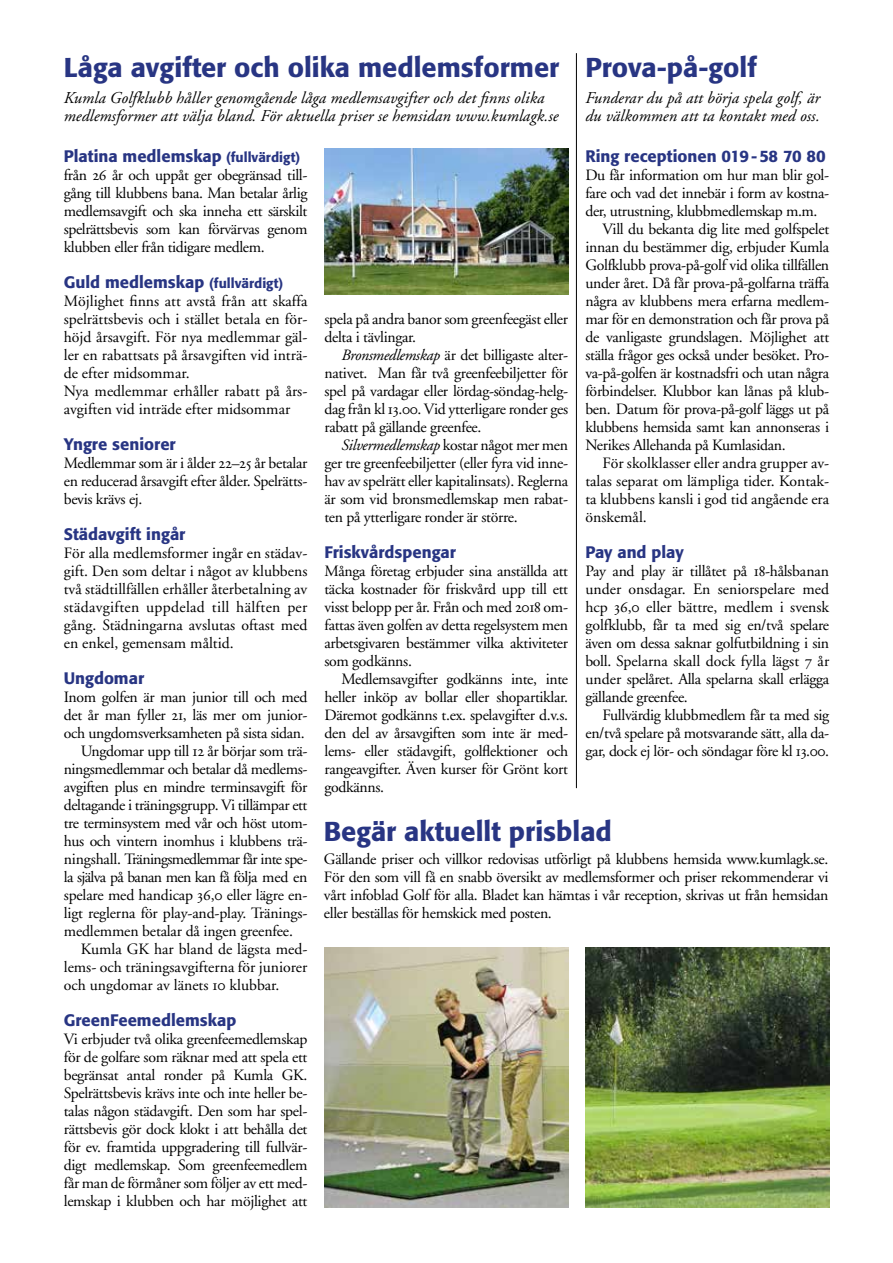
<style>
.page{position:relative;width:893px;height:1263px;background:#fff}
.page>*{position:absolute;margin:0;border:0;box-sizing:border-box;transform-origin:0 0}
.t1{font:500 27px "Formata";color:#283583}
.t2{font:italic 16.5px/18px "Adobe Garamond";letter-spacing:.005em;color:#000}
.t3{font:500 16.5px "Formata";color:#283583}
.t4{font:15.75px/18px "Adobe Garamond";letter-spacing:-.02em;color:#000;text-align:justify}
.t5{font:15.75px/18px "Adobe Garamond";color:#000}
.t6{font:15.75px "Adobe Garamond";letter-spacing:-.04em;color:#000}
.s1{font-size:13.5px}
.s2{font-family:"Adobe Garamond Regular SC"}
.s3{font-style:italic}
</style>
<div class="page">
<img style="left:586px;top:947px;width:243px;height:261px">
<img style="left:324px;top:148px;width:244px;height:147px">
<hr style="left:576px;top:53px;width:1px;height:735px;background:#000">
<img style="left:324px;top:947px;width:244px;height:261px">
<h1 class="t1" style="left:64px;top:51px;width:497px">Låga avgifter och olika medlemsformer</h1>
<p class="t2" style="left:64px;top:90px;width:496px">Kumla Golfklubb håller genomgående låga medlemsavgifter och det finns olika medlemsformer att välja bland. För aktuella priser se hemsidan www.kumlagk.se</p>
<h1 class="t1" style="left:585px;top:51px;width:173px">Prova-på-golf</h1>
<p class="t2" style="left:585px;top:90px;width:236px">Funderar du på att börja spela golf, är du välkommen att ta kontakt med oss.</p>
<p class="t3" style="left:64px;top:146px;width:238px">Platina medlemskap <span class="s1">(fullvärdigt)</span></p>
<p class="t4" style="left:64px;top:166px;width:245px">från <span class="s2">26</span> år och uppåt ger obegränsad till&shy;gång till klubbens bana. Man betalar årlig medlemsavgift och ska inneha ett särskilt spelrättsbevis som kan förvärvas genom klubben eller från tidigare medlem.</p>
<p class="t3" style="left:64px;top:272px;width:221px">Guld medlemskap <span class="s1">(fullvärdigt)</span></p>
<p class="t5" style="left:64px;top:292px;width:245px">Möjlighet finns att avstå från att skaffa spelrättsbevis och i stället betala en för&shy;höjd årsavgift. För nya medlemmar gäl&shy;ler en rabattsats på årsavgiften vid inträ&shy;de efter midsommar.<br>Nya medlemmar erhåller rabatt på års&shy;avgiften vid inträde efter midsommar</p>
<p class="t3" style="left:64px;top:434px;width:114px">Yngre seniorer</p>
<p class="t4" style="left:64px;top:454px;width:245px">Medlemmar som är i ålder <span class="s2">22–25</span> år betalar en reducerad årsavgift efter ålder. Spelrätts&shy;bevis krävs ej.</p>
<p class="t3" style="left:64px;top:524px;width:123px">Städavgift ingår</p>
<p class="t4" style="left:64px;top:544px;width:245px">För alla medlemsformer ingår en städav&shy;gift. Den som deltar i något av klubbens två städtillfällen erhåller återbetalning av städavgiften uppdelad till hälften per gång. Städningarna avslutas oftast med en enkel, gemensam måltid.</p>
<p class="t3" style="left:64px;top:668px;width:82px">Ungdomar</p>
<p class="t4" style="left:64px;top:688px;width:245px">Inom golfen är man junior till och med</p>
<p class="t4" style="left:64px;top:706px;width:245px">det år man fyller <span class="s2">21,</span> läs mer om junior-</p>
<p class="t4" style="left:64px;top:724px;width:243px">och ungdomsverksamheten på sista sidan.</p>
<p class="t4" style="left:81px;top:742px;width:228px">Ungdomar upp till <span class="s2">12</span> år börjar som trä-</p>
<p class="t4" style="left:64px;top:760px;width:245px">ningsmedlemmar och betalar då medlems-</p>
<p class="t4" style="left:64px;top:778px;width:245px">avgiften plus en mindre terminsavgift för</p>
<p class="t4" style="left:64px;top:796px;width:245px">deltagande i träningsgrupp. Vi tillämpar ett</p>
<p class="t4" style="left:64px;top:814px;width:245px">tre terminsystem med vår och höst utom-</p>
<p class="t4" style="left:64px;top:832px;width:245px">hus och vintern inomhus i klubbens trä-</p>
<p class="t6" style="left:64px;top:851px;width:245px">ningshall. Träningsmedlemmar får inte spe-</p>
<p class="t6" style="left:64px;top:869px;width:245px">la själva på banan men kan få följa med en</p>
<p class="t4" style="left:64px;top:886px;width:245px">spelare med handicap <span class="s2">36,0</span> eller lägre en-</p>
<p class="t4" style="left:64px;top:904px;width:245px">ligt reglerna för play-and-play. Tränings-</p>
<p class="t4" style="left:64px;top:922px;width:231px">medlemmen betalar då ingen greenfee.</p>
<p class="t5" style="left:81px;top:940px;width:228px">Kumla GK har bland de lägsta med-</p>
<p class="t5" style="left:64px;top:958px;width:245px">lems- och träningsavgifterna för juniorer</p>
<p class="t5" style="left:64px;top:976px;width:217px">och ungdomar av länets <span class="s2">10</span> klubbar.</p>
<p class="t3" style="left:64px;top:1010px;width:174px">GreenFeemedlemskap</p>
<p class="t4" style="left:64px;top:1030px;width:245px">Vi erbjuder två olika greenfeemedlemskap för de golfare som räknar med att spela ett begränsat antal ronder på Kumla GK.<br>Spelrättsbevis krävs inte och inte heller be&shy;talas någon städavgift. Den som har spel&shy;rättsbevis gör dock klokt i att behålla det för ev. framtida uppgradering till fullvär&shy;digt medlemskap. Som greenfeemedlem får man de förmåner som följer av ett med&shy;lemskap i klubben och har möjlighet att</p>
<p class="t4" style="left:324px;top:310px;width:245px">spela på andra banor som greenfeegäst eller delta i tävlingar.</p>
<p class="t4" style="left:324px;top:346px;width:245px;text-indent:17px"><span class="s3">Bronsmedlemskap</span> är det billigaste alter&shy;nativet. Man får två greenfeebiljetter för spel på vardagar eller lördag-söndag-helg&shy;dag från kl <span class="s2">13.00.</span> Vid ytterligare ronder ges rabatt på gällande greenfee.</p>
<p class="t4" style="left:324px;top:436px;width:245px;text-indent:17px"><span class="s3">Silvermedlemskap</span> kostar något mer men ger tre greenfeebiljetter (eller fyra vid inne&shy;hav av spelrätt eller kapitalinsats). Reglerna är som vid bronsmedlemskap men rabat&shy;ten på ytterligare ronder är större.</p>
<p class="t3" style="left:324px;top:542px;width:133px">Friskvårdspengar</p>
<p class="t4" style="left:324px;top:562px;width:245px">Många företag erbjuder sina anställda att täcka kostnader för friskvård upp till ett visst belopp per år. Från och med <span class="s2">2018</span> om&shy;fattas även golfen av detta regelsystem men arbetsgivaren bestämmer vilka aktiviteter som godkänns.</p>
<p class="t4" style="left:324px;top:670px;width:245px;text-indent:17px">Medlemsavgifter godkänns inte, inte heller inköp av bollar eller shopartiklar.<br>Däremot godkänns t.ex. spelavgifter d.v.s. den del av årsavgiften som inte är med&shy;lems- eller städavgift, golflektioner och rangeavgifter. Även kurser för Grönt kort godkänns.</p>
<p class="t3" style="left:585px;top:146px;width:242px">Ring receptionen 019-58 70 80</p>
<p class="t4" style="left:585px;top:166px;width:245px">Du får information om hur man blir gol-</p>
<p class="t4" style="left:585px;top:184px;width:245px">fare och vad det innebär i form av kostna-</p>
<p class="t4" style="left:585px;top:202px;width:234px">der, utrustning, klubbmedlemskap m.m.</p>
<p class="t4" style="left:602px;top:220px;width:228px">Vill du bekanta dig lite med golfspelet</p>
<p class="t4" style="left:585px;top:238px;width:245px">innan du bestämmer dig, erbjuder Kumla</p>
<p class="t4" style="left:585px;top:256px;width:245px">Golfklubb prova-på-golf vid olika tillfällen</p>
<p class="t4" style="left:585px;top:274px;width:245px">under året. Då får prova-på-golfarna träffa</p>
<p class="t4" style="left:585px;top:292px;width:245px">några av klubbens mera erfarna medlem-</p>
<p class="t4" style="left:585px;top:310px;width:245px">mar för en demonstration och får prova på</p>
<p class="t4" style="left:585px;top:328px;width:245px">de vanligaste grundslagen. Möjlighet att</p>
<p class="t4" style="left:585px;top:346px;width:245px">ställa frågor ges också under besöket. Pro-</p>
<p class="t4" style="left:585px;top:364px;width:245px">va-på-golfen är kostnadsfri och utan några</p>
<p class="t4" style="left:585px;top:382px;width:245px">förbindelser. Klubbor kan lånas på klub-</p>
<p class="t4" style="left:585px;top:400px;width:245px">ben. Datum för prova-på-golf läggs ut på</p>
<p class="t4" style="left:585px;top:418px;width:245px">klubbens hemsida samt kan annonseras i</p>
<p class="t4" style="left:585px;top:436px;width:202px">Nerikes Allehanda på Kumlasidan.</p>
<p class="t5" style="left:602px;top:454px;width:228px">För skolklasser eller andra grupper av-</p>
<p class="t5" style="left:585px;top:472px;width:245px">talas separat om lämpliga tider. Kontak-</p>
<p class="t5" style="left:585px;top:490px;width:245px">ta klubbens kansli i god tid angående era</p>
<p class="t5" style="left:585px;top:508px;width:63px">önskemål.</p>
<p class="t3" style="left:585px;top:542px;width:100px">Pay and play</p>
<p class="t4" style="left:585px;top:562px;width:245px">Pay and play är tillåtet på <span class="s2">18-</span>hålsbanan under onsdagar. En seniorspelare med hcp <span class="s2">36,0</span> eller bättre, medlem i svensk golfklubb, får ta med sig en/två spelare även om dessa saknar golfutbildning i sin boll. Spelarna skall dock fylla lägst <span class="s2">7</span> år under spelåret. Alla spelarna skall erlägga gällande greenfee.</p>
<p class="t4" style="left:585px;top:706px;width:245px;text-indent:17px">Fullvärdig klubbmedlem får ta med sig en/två spelare på motsvarande sätt, alla da&shy;gar, dock ej lör- och söndagar före kl <span class="s2">13.00.</span></p>
<h1 class="t1" style="left:324px;top:815px;width:289px">Begär aktuellt prisblad</h1>
<p class="t4" style="left:324px;top:850px;width:506px">Gällande priser och villkor redovisas utförligt på klubbens hemsida www.kumlagk.se.<br>För den som vill få en snabb översikt av medlemsformer och priser rekommenderar vi vårt infoblad Golf för alla. Bladet kan hämtas i vår reception, skrivas ut från hemsidan eller beställas för hemskick med posten.</p>
</div>
